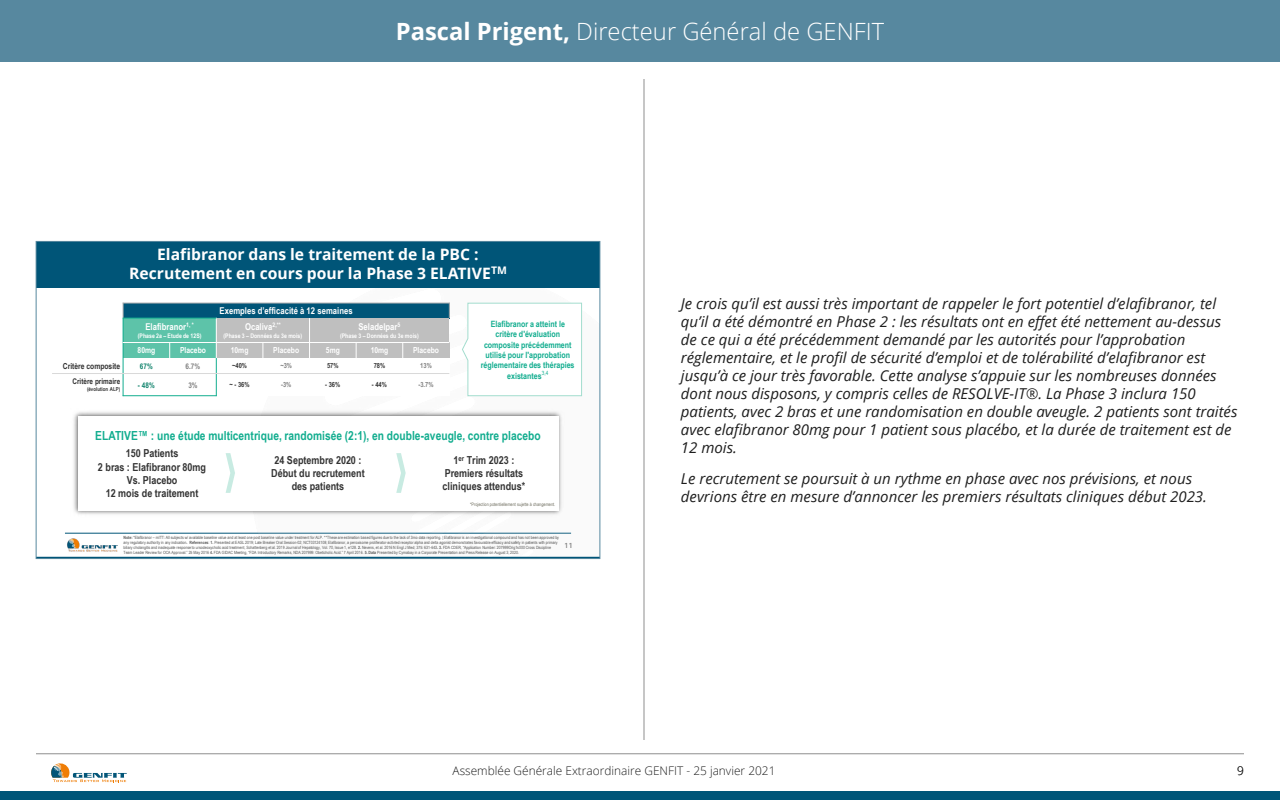
<style>
.page{position:relative;width:1280px;height:800px;background:#fff}
.page>*{position:absolute;margin:0;border:0;box-sizing:border-box;transform-origin:0 0}
.t1{font:300 23.8px "Open Sans";color:#fff}
.t2{font:700 15.7px/18.8px "Open Sans";color:#fff;text-align:center}
.t3{font:italic 15px/18px "Open Sans";color:#1e1e1e}
.t4{font:700 12.5px "Arial Narrow";color:#12ad8f}
.t5{font:300 11.9px "Open Sans";color:#1e1e1e}
.t6{font:700 11px/13.2px "Arial Narrow";color:#343434;text-align:center}
.t7{font:700 9.4px "Arial Narrow";color:#fff}
.t8{font:700 8.7px "Arial Narrow";color:#12ad8f}
.t9{font:700 8.6px/10.3px "Arial Narrow";color:#12ad8f;text-align:center}
.t10{font:700 8.3px "Arial Narrow";color:#fff}
.t11{font:700 8.3px "Arial Narrow";color:#343434}
.t12{font:700 7.8px "Arial Narrow";color:#343434}
.t13{font:700 7.8px "Arial Narrow";color:#0e826b}
.t14{font:700 7.8px "Arial Narrow";color:#7f7f7f}
.t15{font:700 7.1px "Arial Narrow";color:#343434}
.t16{font:700 7.1px "Arial Narrow";color:#7f7f7f}
.t17{font:700 7px "Arial Narrow";color:#343434}
.t18{font:700 7px "Arial Narrow";color:#7f7f7f}
.t19{font:7px "Open Sans";color:#8b8b8b}
.t20{font:700 6.3px "Arial Narrow";letter-spacing:.005em;color:#fff}
.t21{font:700 5.4px "Arial Narrow";color:#343434}
.t22{font:4.7px "Arial Narrow";color:#717062}
.t23{font:4.3px/4.7px "Arial Narrow";color:#565656}
.s1{font-weight:700}
</style>
<div class="page">
<svg style="left:51px;top:763px;width:76px;height:19px"></svg>
<div style="left:0;top:0;width:1280px;height:62px;background:#57889f"></div>
<div style="left:0;top:791px;width:1280px;height:9px;background:#005578"></div>
<hr style="left:36px;top:754px;width:1208px;height:1px;background:#1a1a1a">
<hr style="left:65px;top:533px;width:506px;height:1px;background:#005578">
<img style="left:58px;top:533px;width:69px;height:24px">
<img style="left:251px;top:302px;width:347px;height:255px">
<div style="left:36px;top:241px;width:564px;height:47px;background:#005578"></div>
<img style="left:73px;top:409px;width:492px;height:108px">
<div style="left:78px;top:416px;width:480px;height:95px;background:#fff"></div>
<div style="left:123px;top:303px;width:326px;height:15px;background:#005578"></div>
<div style="left:123px;top:318px;width:93px;height:25px;background:#5dc3a9"></div>
<div style="left:216px;top:318px;width:94px;height:25px;background:#bfbfbf"></div>
<div style="left:310px;top:318px;width:139px;height:25px;background:#bfbfbf"></div>
<div style="left:123px;top:343px;width:47px;height:15px;background:#5dc3a9"></div>
<div style="left:170px;top:343px;width:46px;height:15px;background:#5dc3a9"></div>
<div style="left:216px;top:343px;width:47px;height:15px;background:#bfbfbf"></div>
<div style="left:263px;top:343px;width:47px;height:15px;background:#bfbfbf"></div>
<div style="left:310px;top:343px;width:46px;height:15px;background:#bfbfbf"></div>
<div style="left:356px;top:343px;width:47px;height:15px;background:#bfbfbf"></div>
<div style="left:403px;top:343px;width:46px;height:15px;background:#bfbfbf"></div>
<div style="left:216px;top:358px;width:47px;height:16px;background:#fff"></div>
<div style="left:263px;top:358px;width:47px;height:16px;background:#fff"></div>
<div style="left:310px;top:358px;width:46px;height:16px;background:#fff"></div>
<div style="left:356px;top:358px;width:47px;height:16px;background:#fff"></div>
<div style="left:403px;top:358px;width:46px;height:16px;background:#fff"></div>
<div style="left:216px;top:374px;width:47px;height:22px;background:#fff"></div>
<div style="left:263px;top:374px;width:47px;height:22px;background:#fff"></div>
<div style="left:310px;top:374px;width:46px;height:22px;background:#fff"></div>
<div style="left:356px;top:374px;width:47px;height:22px;background:#fff"></div>
<div style="left:403px;top:374px;width:46px;height:22px;background:#fff"></div>
<svg style="left:123px;top:304px;width:1px;height:14px"></svg>
<hr style="left:123px;top:318px;width:1px;height:78px;background:#12ad8f">
<svg style="left:170px;top:343px;width:1px;height:15px"></svg>
<hr style="left:216px;top:318px;width:1px;height:40px;background:#fff">
<hr style="left:216px;top:358px;width:1px;height:38px;background:#12ad8f">
<svg style="left:263px;top:343px;width:1px;height:15px"></svg>
<hr style="left:309px;top:318px;width:1px;height:40px;background:#fff">
<svg style="left:356px;top:343px;width:1px;height:15px"></svg>
<svg style="left:403px;top:343px;width:1px;height:15px"></svg>
<hr style="left:123px;top:318px;width:93px;height:1px;background:#12ad8f">
<hr style="left:123px;top:342px;width:326px;height:1px;background:#fff">
<hr style="left:52px;top:373px;width:397px;height:1px;background:#d9d9d9">
<svg style="left:449px;top:304px;width:1px;height:14px"></svg>
<hr style="left:123px;top:303px;width:327px;height:1px;background:#afafb0">
<hr style="left:123px;top:395px;width:94px;height:1px;background:#12ad8f">
<svg style="left:461px;top:302px;width:121px;height:94px"></svg>
<svg style="left:226px;top:453px;width:9px;height:40px"></svg>
<svg style="left:396px;top:453px;width:10px;height:40px"></svg>
<hr style="left:644px;top:79px;width:1px;height:661px;background:#1a1a1a">
<h1 class="t1" style="left:396px;top:15px;width:490px"><span class="s1">Pascal Prigent,</span> Directeur Général de GENFIT</h1>
<h2 class="t2" style="left:129px;top:245px;width:379px">Elafibranor dans le traitement de la PBC :<br>Recrutement en cours pour la Phase 3 ELATIVE<sup>TM</sup></h2>
<h3 class="t7" style="left:145px;top:320px;width:50px">Elafibranor<sup>1,</sup> <sup>*</sup></h3>
<h3 class="t20" style="left:138px;top:331px;width:65px">(Phase 2a – Etude de 12S)</h3>
<h3 class="t7" style="left:220px;top:304px;width:135px">Exemples d’efficacité à 12 semaines</h3>
<h3 class="t7" style="left:245px;top:320px;width:37px">Ocaliva<sup>2,**</sup></h3>
<h3 class="t20" style="left:224px;top:331px;width:80px">(Phase 3 – Données du 3e mois)</h3>
<h3 class="t7" style="left:358px;top:320px;width:44px">Seladelpar<sup>5</sup></h3>
<h3 class="t20" style="left:340px;top:331px;width:80px">(Phase 3 – Données du 3e mois)</h3>
<h3 class="t10" style="left:138px;top:344px;width:19px">80mg</h3>
<h3 class="t10" style="left:180px;top:344px;width:27px">Placebo</h3>
<h3 class="t10" style="left:231px;top:344px;width:19px">10mg</h3>
<h3 class="t10" style="left:273px;top:344px;width:27px">Placebo</h3>
<h3 class="t10" style="left:326px;top:344px;width:15px">5mg</h3>
<h3 class="t10" style="left:371px;top:344px;width:19px">10mg</h3>
<h3 class="t10" style="left:413px;top:344px;width:27px">Placebo</h3>
<h3 class="t11" style="left:63px;top:360px;width:59px">Critère composite</h3>
<h3 class="t13" style="left:140px;top:360px;width:14px">67%</h3>
<h3 class="t14" style="left:186px;top:360px;width:16px">6.7%</h3>
<h3 class="t17" style="left:232px;top:361px;width:16px">~40%</h3>
<h3 class="t18" style="left:280px;top:361px;width:13px">~3%</h3>
<h3 class="t17" style="left:327px;top:361px;width:13px">57%</h3>
<h3 class="t17" style="left:374px;top:361px;width:13px">78%</h3>
<h3 class="t18" style="left:420px;top:361px;width:13px">13%</h3>
<h3 class="t12" style="left:73px;top:376px;width:49px">Critère primaire</h3>
<p class="t21" style="left:87px;top:385px;width:35px">(évolution ALP)</p>
<h3 class="t13" style="left:138px;top:379px;width:18px">- 48%</h3>
<h3 class="t14" style="left:188px;top:379px;width:11px">3%</h3>
<h3 class="t15" style="left:230px;top:379px;width:22px">~- 36%</h3>
<h3 class="t16" style="left:281px;top:379px;width:12px">-3%</h3>
<h3 class="t15" style="left:325px;top:379px;width:17px">- 36%</h3>
<h3 class="t15" style="left:372px;top:379px;width:17px">- 44%</h3>
<h3 class="t16" style="left:419px;top:379px;width:17px">-3.7%</h3>
<h3 class="t9" style="left:491px;top:318px;width:76px">Elafibranor a atteint le</h3>
<h3 class="t8" style="left:496px;top:328px;width:66px">critère d'évaluation</h3>
<h3 class="t9" style="left:481px;top:339px;width:95px">composite précédemment utilisé pour l'approbation réglementaire des thérapies existantes<sup>3,4</sup></h3>
<h3 class="t4" style="left:95px;top:426px;width:447px">ELATIVE™ : une étude multicentrique, randomisée (2:1), en double-aveugle, contre placebo</h3>
<h3 class="t6" style="left:98px;top:446px;width:110px">150 Patients<br>2 bras : Elafibranor 80mg<br>Vs. Placebo<br>12 mois de traitement</h3>
<h3 class="t6" style="left:271px;top:453px;width:95px">24 Septembre 2020 :<br>Début du recrutement des patients</h3>
<h3 class="t6" style="left:443px;top:453px;width:84px">1<sup>er</sup> Trim 2023 :<br>Premiers résultats cliniques attendus*</h3>
<p class="t22" style="left:470px;top:501px;width:87px">*Projection potentiellement sujette à changement.</p>
<p class="t23" style="left:124px;top:535px;width:437px"><span class="s1">Note:</span> *Elafibranor – mITT: All subjects w/ available baseline value and at least one post baseline value under treatment for ALP. **These are estimation based figures due to the lack of 3mo data reporting. | Elafibranor is an investigational compound and has not been approved by any regulatory authority in any indication<span class="s1">. References</span>: <span class="s1">1.</span> Presented at EASL 2019; Late Breaker Oral Session-02; NCT03124108; Elafibranor, a peroxisome proliferator-activted receptor alpha and delta agonist demonstrates favourable efficacy and safety in patients with primary biliary cholangitis and inadequate response to ursodeoxycholic acid treatment, Schattenberg et al. 2019 Journal of Hepatology, Vol. 70, Issue 1, e128. <span class="s1">2.</span> Nevens, et al. 2016 N Engl J Med; 375: 631-643<span class="s1">. 3.</span> FDA CDER, “Application Number: 207999Orig1s000 Cross Discipline Team Leader Review for OCA Approval.” 25 May 2016 <span class="s1">4.</span> FDA GIDAC Meeting, “FDA Introductory Remarks, NDA 207999: Obeticholic Acid.” 7 April 2016. <span class="s1">5. Data</span> Presented by Cymabay in a Corporate Presentation and Press Release on August 3, 2020.</p>
<h3 class="t19" style="left:565px;top:541px;width:10px">11</h3>
<p class="t3" style="left:681px;top:294px;width:558px">Je crois qu’il est aussi très important de rappeler le fort potentiel d’elafibranor, tel qu’il a été démontré en Phase 2 : les résultats ont en effet été nettement au-dessus de ce qui a été précédemment demandé par les autorités pour l’approbation réglementaire, et le profil de sécurité d’emploi et de tolérabilité d’elafibranor est jusqu’à ce jour très favorable. Cette analyse s’appuie sur les nombreuses données dont nous disposons, y compris celles de RESOLVE-IT®. La Phase 3 inclura 150 patients, avec 2 bras et une randomisation en double aveugle. 2 patients sont traités avec elafibranor 80mg pour 1 patient sous placébo, et la durée de traitement est de 12 mois.</p>
<h3 class="t3" style="left:681px;top:469px;width:528px">Le recrutement se poursuit à un rythme en phase avec nos prévisions, et nous devrions être en mesure d’annoncer les premiers résultats cliniques début 2023.</h3>
<h3 class="t5" style="left:453px;top:763px;width:324px">Assemblée Générale Extraordinaire GENFIT - 25 janvier 2021</h3>
<h3 class="t5" style="left:1237px;top:763px;width:8px">9</h3>
</div>
